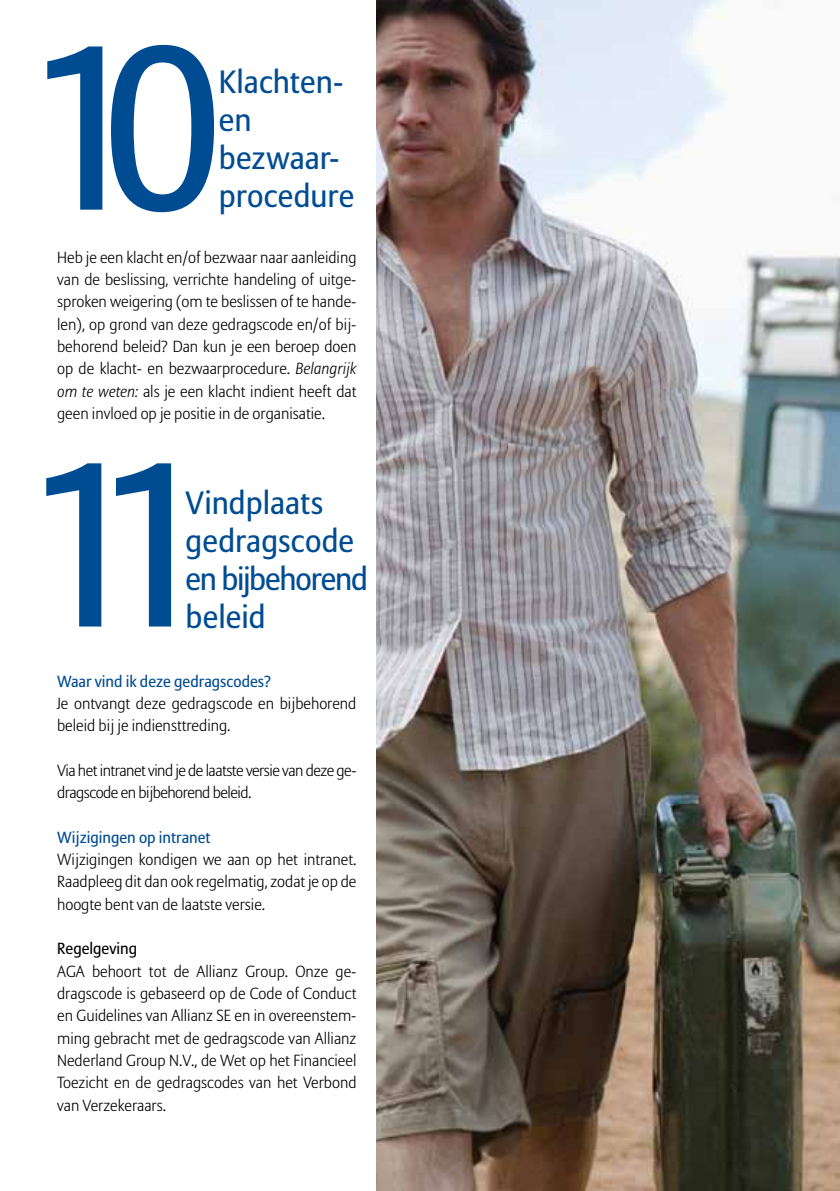
<style>
.page{position:relative;width:840px;height:1191px;background:#fff}
.page>*{position:absolute;margin:0;border:0;box-sizing:border-box;transform-origin:0 0}
.t1{font:231.4px "Allianz Sans";color:#004c93}
.t2{font:32px/38px "Allianz Sans";color:#004c93}
.t3{font:300 16px/22.4px "Allianz Sans";color:#000;text-align:justify}
.t4{font:300 16px/22.4px "Allianz Sans";letter-spacing:-.03em;color:#000}
.t5{font:16px "Allianz Sans";color:#004c93}
.t6{font:16px "Allianz Sans";color:#000}
.s1{font-style:italic}
</style>
<div class="page">
<img style="left:376px;top:0;width:463px;height:1191px">
<h1 class="t1" style="left:26px;top:-11px;width:199px">10</h1>
<h2 class="t2" style="left:219px;top:62px;width:126px">Klachten&shy;en bezwaar-</h2>
<h2 class="t2" style="left:219px;top:176px;width:137px">procedure</h2>
<p class="t3" style="left:57px;top:246px;width:301px">Heb je een klacht en/of bezwaar naar aanleiding van de beslissing, verrichte handeling of uitge&shy;sproken weigering (om te beslissen of te hande&shy;len), op grond van deze gedragscode en/of bij&shy;behorend beleid? Dan kun je een beroep doen op de klacht- en bezwaarprocedure. <span class="s1">Belangrijk om te weten:</span> als je een klacht indient heeft dat geen invloed op je positie in de organisatie.</p>
<h1 class="t1" style="left:24px;top:405px;width:192px">11</h1>
<h2 class="t2" style="left:185px;top:483px;width:184px">Vindplaats gedragscode en bijbehorend beleid</h2>
<p class="t5" style="left:57px;top:671px;width:215px">Waar vind ik deze gedragscodes?</p>
<p class="t3" style="left:57px;top:692px;width:300px">Je ontvangt deze gedragscode en bijbehorend beleid bij je indiensttreding.</p>
<p class="t4" style="left:57px;top:759px;width:301px">Via het intranet vind je de laatste versie van deze ge&shy;dragscode en bijbehorend beleid.</p>
<p class="t5" style="left:57px;top:827px;width:155px">Wijzigingen op intranet</p>
<p class="t3" style="left:57px;top:848px;width:300px">Wijzigingen kondigen we aan op het intranet.<br>Raadpleeg dit dan ook regelmatig, zodat je op de hoogte bent van de laatste versie.</p>
<p class="t6" style="left:57px;top:939px;width:81px">Regelgeving</p>
<p class="t3" style="left:57px;top:959px;width:301px">AGA behoort tot de Allianz Group. Onze ge&shy;dragscode is gebaseerd op de Code of Conduct en Guidelines van Allianz SE en in overeenstem&shy;ming gebracht met de gedragscode van Allianz Nederland Group N.V., de Wet op het Financieel Toezicht en de gedragscodes van het Verbond van Verzekeraars.</p>
</div>
